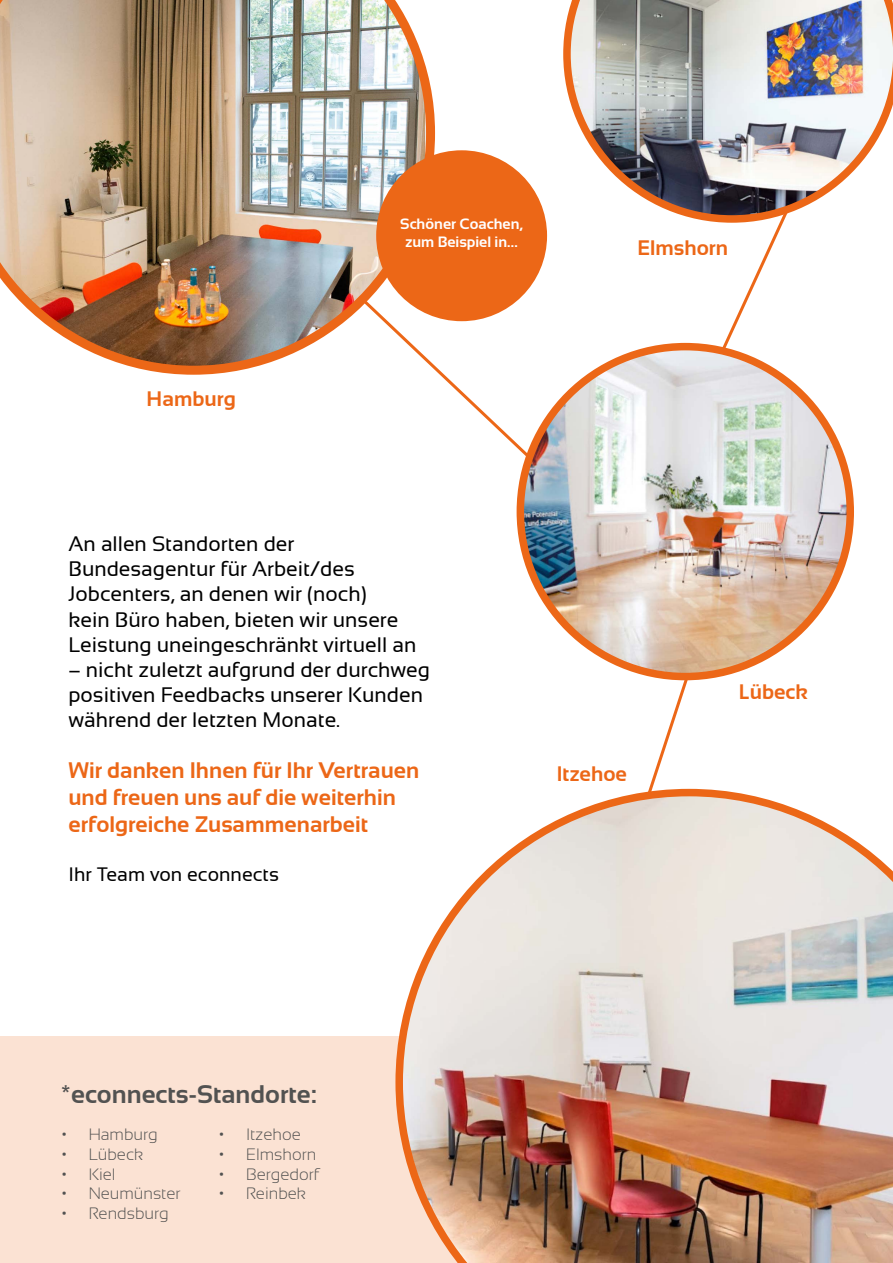
<style>
.page{position:relative;width:893px;height:1263px;background:#fff}
.page>*{position:absolute;margin:0;border:0;box-sizing:border-box;transform-origin:0 0}
.t1{font:700 25.5px "Sansation";color:#525251}
.t2{font:700 22.5px/27px "Sansation";color:#ec6717}
.t3{font:21px/25.2px "Sansation";color:#000}
.t4{font:700 21px "Sansation";color:#ec6717}
.t5{font:19.5px "Sansation";color:#000}
.t6{font:300 16.5px "Sansation";color:#525251}
.t7{font:700 15px/18px "Sansation";color:#fff;text-align:center}
</style>
<div class="page">
<div style="left:0;top:1036px;width:544px;height:227px;background:#fbe2d3"></div>
<svg style="left:435px;top:266px;width:132px;height:227px"></svg>
<svg style="left:666px;top:223px;width:185px;height:253px"></svg>
<svg style="left:635px;top:669px;width:78px;height:120px"></svg>
<img style="left:563px;top:0;width:330px;height:223px">
<img style="left:520px;top:347px;width:330px;height:329px;border-radius:165px">
<div style="left:517px;top:343px;width:337px;height:337px;border:8px solid #ec6717;border-radius:50%"></div>
<img style="left:395px;top:789px;width:498px;height:474px">
<img style="left:0;top:0;width:435px;height:375px">
<div style="left:376px;top:150px;width:171px;height:171px;background:#ec6717;border-radius:50%"></div>
<p class="t7" style="left:400px;top:215px;width:124px">Schöner Coachen, zum Beispiel in…</p>
<p class="t4" style="left:637px;top:236px;width:92px">Elmshorn</p>
<p class="t4" style="left:147px;top:387px;width:91px">Hamburg</p>
<p class="t3" style="left:68px;top:531px;width:349px">An allen Standorten der<br>Bundesagentur für Arbeit/des<br>Jobcenters, an denen wir (noch)<br>kein Büro haben, bieten wir unsere<br>Leistung uneingeschränkt virtuell an</p>
<p class="t3" style="left:68px;top:657px;width:363px">– nicht zuletzt aufgrund der durchweg positiven Feedbacks unserer Kunden während der letzten Monate.</p>
<p class="t2" style="left:68px;top:757px;width:352px">Wir danken Ihnen für Ihr Vertrauen und freuen uns auf die weiterhin erfolgreiche Zusammenarbeit</p>
<p class="t5" style="left:68px;top:864px;width:212px">Ihr Team von econnects</p>
<p class="t4" style="left:557px;top:762px;width:72px">Itzehoe</p>
<p class="t4" style="left:739px;top:680px;width:71px">Lübeck</p>
<p class="t1" style="left:61px;top:1080px;width:257px">*econnects-Standorte:</p>
<p class="t6" style="left:62px;top:1125px;width:98px">• Hamburg</p>
<p class="t6" style="left:62px;top:1145px;width:83px">• Lübeck</p>
<p class="t6" style="left:62px;top:1165px;width:56px">• Kiel</p>
<p class="t6" style="left:62px;top:1184px;width:120px">• Neumünster</p>
<p class="t6" style="left:62px;top:1204px;width:109px">• Rendsburg</p>
<p class="t6" style="left:219px;top:1125px;width:83px">• Itzehoe</p>
<p class="t6" style="left:219px;top:1145px;width:99px">• Elmshorn</p>
<p class="t6" style="left:219px;top:1165px;width:102px">• Bergedorf</p>
<p class="t6" style="left:219px;top:1184px;width:88px">• Reinbek</p>
</div>
